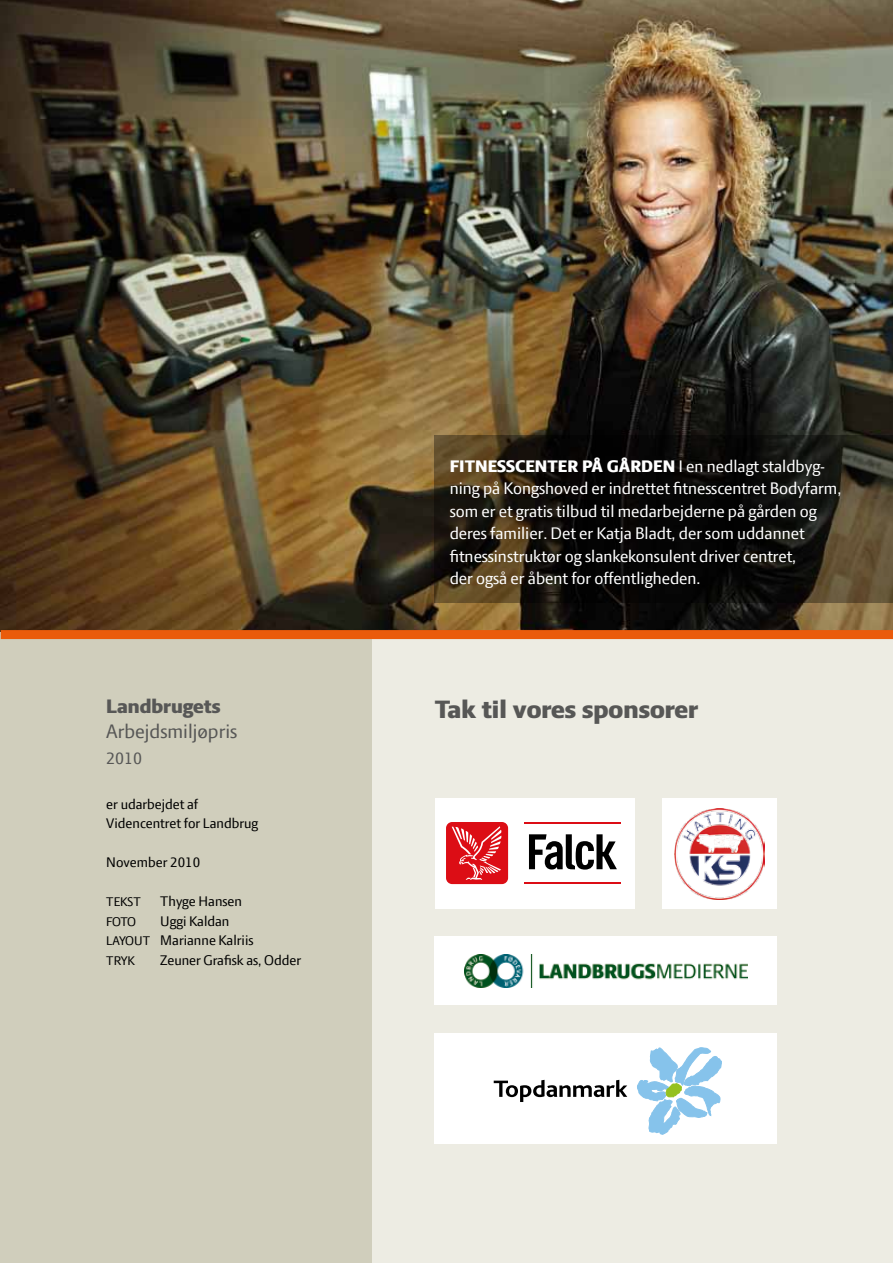
<style>
.page{position:relative;width:893px;height:1263px;background:#fff}
.page>*{position:absolute;margin:0;border:0;box-sizing:border-box;transform-origin:0 0}
.t1{font:800 27px "LF Press Sans";color:#575756}
.t2{font:21px "LF Press Sans";color:#575756}
.t3{font:800 21px "LF Press Sans";color:#575756}
.t4{font:18px/22.5px "LF Press Sans";color:#fff}
.t5{font:18px "LF Press Sans";color:#575756}
.t6{font:15px/19.5px "LF Press Sans";color:#000}
.t7{font:13.5px "LF Press Sans";color:#000}
.s1{font-size:13.5px}
.s2{font-weight:800}
</style>
<div class="page">
<div style="left:1px;top:628px;width:375px;height:635px;background:#d0cebc"></div>
<div style="left:372px;top:628px;width:521px;height:635px;background:#edece3"></div>
<img style="left:1px;top:0;width:892px;height:630px">
<div style="left:435px;top:798px;width:199px;height:110px;background:#fff"></div>
<hr style="left:525px;top:882px;width:96px;height:2px;background:#dc0d15">
<hr style="left:525px;top:822px;width:96px;height:2px;background:#dc0d15">
<div style="left:446px;top:822px;width:62px;height:62px;background:#dc0d15;border-radius:6px"></div>
<svg style="left:452px;top:826px;width:50px;height:54px"></svg>
<svg style="left:529px;top:834px;width:88px;height:36px"></svg>
<div style="left:662px;top:798px;width:115px;height:110px;background:#fff"></div>
<img style="left:674px;top:808px;width:91px;height:91px">
<div style="left:435px;top:936px;width:342px;height:69px;background:#fff"></div>
<img style="left:465px;top:954px;width:283px;height:33px">
<div style="left:435px;top:1033px;width:342px;height:111px;background:#fff"></div>
<svg style="left:494px;top:1080px;width:133px;height:22px"></svg>
<svg style="left:637px;top:1047px;width:85px;height:87px"></svg>
<svg style="left:435px;top:435px;width:458px;height:168px;background:#1f1a11"></svg>
<div style="left:1px;top:630px;width:892px;height:9px;background:#ea5b0b"></div>
<p class="t3" style="left:106px;top:694px;width:116px">Landbrugets</p>
<p class="t2" style="left:106px;top:719px;width:132px">Arbejdsmiljøpris</p>
<p class="t5" style="left:106px;top:748px;width:37px">2010</p>
<p class="t6" style="left:106px;top:794px;width:153px">er udarbejdet af<br>Videncentret for Landbrug</p>
<p class="t6" style="left:106px;top:852px;width:95px">November 2010</p>
<p class="t7" style="left:106px;top:894px;width:36px">TEKST</p>
<p class="t6" style="left:160px;top:891px;width:83px">Thyge Hansen</p>
<p class="t7" style="left:106px;top:914px;width:31px">FOTO</p>
<p class="t6" style="left:106px;top:911px;width:149px;text-indent:54px">Uggi Kaldan<br><span class="s1">LAYOUT</span> Marianne Kalriis</p>
<p class="t7" style="left:106px;top:953px;width:30px">TRYK</p>
<p class="t6" style="left:160px;top:950px;width:142px">Zeuner Grafisk as, Odder</p>
<p class="t4" style="left:450px;top:454px;width:393px"><span class="s2">FITNESSCENTER PÅ GÅRDEN</span> I en nedlagt staldbyg&shy;ning på Kongshoved er indrettet fitnesscentret Bodyfarm, som er et gratis tilbud til medarbejderne på gården og deres familier. Det er Katja Bladt, der som uddannet fitnessinstruktør og slankekonsulent driver centret,<br>der også er åbent for offentligheden.</p>
<h1 class="t1" style="left:435px;top:693px;width:265px">Tak til vores sponsorer</h1>
</div>
